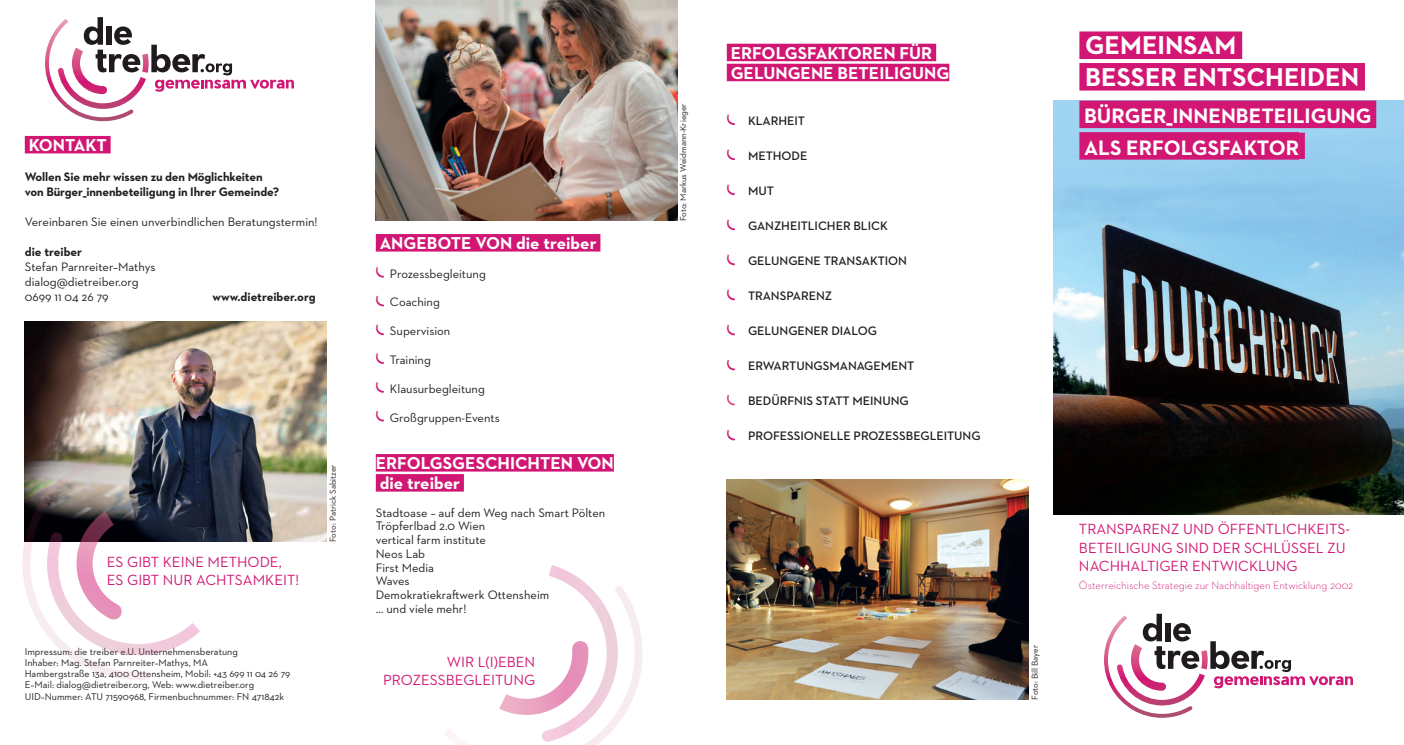
<style>
.page{position:relative;width:1404px;height:745px;background:#fff}
.page>*{position:absolute;margin:0;border:0;box-sizing:border-box;transform-origin:0 0}
.t1{font:700 26.25px/31.5px "Neutraface 2 Text";color:#fff}
.t2{font:700 21.25px/31.5px "Neutraface 2 Text";color:#fff}
.t3{font:700 17.5px/20px "Neutraface 2 Text";color:#fff}
.t4{font:15px/18.1px "Neutraface 2 Text";color:#d11773}
.t5{font:12.5px/13.8px "Neutraface 2 Text";color:#231f20}
.t6{font:600 12.5px "Neutraface 2 Text";letter-spacing:-.005em;color:#231f20}
.t7{font:700 12.5px/15px "Neutraface 2 Text";letter-spacing:-.01em;color:#231f20}
.t8{font:300 10.88px "Neutraface 2 Text";color:#d11773}
.t9{font:10px/11.2px "Neutraface 2 Text";color:#231f20}
.t10{font:8.75px "Neutraface 2 Text";color:#231f20}
</style>
<div class="page">
<img style="left:25px;top:322px;width:301px;height:219px">
<img style="left:1053px;top:100px;width:350px;height:414px">
<div style="left:25px;top:136px;width:86px;height:17px;background:#d11773"></div>
<div style="left:726px;top:44px;width:210px;height:17px;background:#d11773"></div>
<div style="left:726px;top:64px;width:223px;height:17px;background:#d11773"></div>
<svg style="left:726px;top:114px;width:9px;height:11px"></svg>
<svg style="left:726px;top:149px;width:9px;height:11px"></svg>
<svg style="left:726px;top:184px;width:9px;height:11px"></svg>
<svg style="left:726px;top:219px;width:9px;height:11px"></svg>
<svg style="left:726px;top:254px;width:9px;height:11px"></svg>
<svg style="left:726px;top:289px;width:9px;height:11px"></svg>
<svg style="left:726px;top:324px;width:9px;height:11px"></svg>
<svg style="left:726px;top:359px;width:9px;height:11px"></svg>
<svg style="left:726px;top:394px;width:9px;height:11px"></svg>
<svg style="left:726px;top:429px;width:9px;height:11px"></svg>
<div style="left:376px;top:234px;width:224px;height:17px;background:#d11773"></div>
<div style="left:376px;top:454px;width:238px;height:17px;background:#d11773"></div>
<div style="left:376px;top:474px;width:88px;height:17px;background:#d11773"></div>
<svg style="left:376px;top:267px;width:8px;height:10px"></svg>
<svg style="left:376px;top:295px;width:8px;height:11px"></svg>
<svg style="left:376px;top:324px;width:8px;height:11px"></svg>
<svg style="left:376px;top:353px;width:8px;height:11px"></svg>
<svg style="left:376px;top:382px;width:8px;height:10px"></svg>
<svg style="left:376px;top:410px;width:8px;height:11px"></svg>
<svg style="left:45px;top:17px;width:249px;height:104px"></svg>
<svg style="left:1104px;top:613px;width:248px;height:104px"></svg>
<div style="left:1079px;top:31px;width:162px;height:28px;background:#d11773"></div>
<div style="left:1079px;top:63px;width:285px;height:27px;background:#d11773"></div>
<div style="left:1079px;top:100px;width:296px;height:28px;background:#d11773"></div>
<div style="left:1079px;top:132px;width:219px;height:27px;background:#d11773"></div>
<div style="left:1298px;top:133px;width:6px;height:26px;background:#d11773"></div>
<img style="left:376px;top:0;width:301px;height:221px">
<svg style="left:22px;top:450px;width:178px;height:229px"></svg>
<img style="left:726px;top:479px;width:302px;height:220px">
<svg style="left:452px;top:565px;width:190px;height:179px"></svg>
<h3 class="t3" style="left:29px;top:135px;width:80px">KONTAKT</h3>
<p class="t7" style="left:25px;top:169px;width:256px">Wollen Sie mehr wissen zu den Möglichkeiten von Bürger_innenbeteiligung in Ihrer Gemeinde?</p>
<p class="t5" style="left:25px;top:214px;width:294px">Vereinbaren Sie einen unverbindlichen Beratungstermin!</p>
<p class="t7" style="left:25px;top:244px;width:59px">die treiber</p>
<p class="t5" style="left:25px;top:259px;width:132px;line-height:15px">Stefan Parnreiter–Mathys dialog@dietreiber.org<br>0699 11 04 26 79</p>
<p class="t7" style="left:212px;top:289px;width:105px">www.dietreiber.org</p>
<p class="t4" style="left:107px;top:552px;width:193px">ES GIBT KEINE METHODE,<br>ES GIBT NUR ACHTSAMKEIT!</p>
<p class="t9" style="left:25px;top:645px;width:267px">Impressum: die treiber e.U. Unternehmensberatung<br>Inhaber: Mag. Stefan Parnreiter–Mathys, MA<br>Hambergstraße 13a, 4100 Ottensheim, Mobil: +43 699 11 04 26 79<br>E–Mail: dialog@dietreiber.org, Web: www.dietreiber.org UID–Nummer: ATU 71590968, Firmenbuchnummer: FN 471842k</p>
<p class="t10" style="left:327px;top:541px;width:79px;rotate:-90deg">Foto: Patrick Sabitzer</p>
<h3 class="t3" style="left:379px;top:233px;width:218px">ANGEBOTE VON die treiber</h3>
<p class="t5" style="left:390px;top:266px;width:97px">Prozessbegleitung</p>
<p class="t5" style="left:390px;top:295px;width:51px">Coaching</p>
<p class="t5" style="left:390px;top:323px;width:62px">Supervision</p>
<p class="t5" style="left:390px;top:352px;width:42px">Training</p>
<p class="t5" style="left:390px;top:381px;width:96px">Klausurbegleitung</p>
<p class="t5" style="left:390px;top:410px;width:111px">Großgruppen-Events</p>
<h3 class="t3" style="left:376px;top:452px;width:239px">ERFOLGSGESCHICHTEN VON die treiber</h3>
<p class="t5" style="left:376px;top:505px;width:231px">Stadtoase – auf dem Weg nach Smart Pölten<br>Tröpferlbad 2.0 Wien<br>vertical farm institute<br>Neos Lab<br>First Media<br>Waves<br>Demokratiekraftwerk Ottensheim<br>… und viele mehr!</p>
<p class="t4" style="left:383px;top:651px;width:154px;text-align:right">WIR L(I)EBEN<br>PROZESSBEGLEITUNG</p>
<p class="t10" style="left:677px;top:221px;width:119px;rotate:-90deg">Foto: Markus Weidmann-Krieger</p>
<h3 class="t3" style="left:730px;top:43px;width:220px">ERFOLGSFAKTOREN FÜR<br>GELUNGENE BETEILIGUNG</h3>
<p class="t6" style="left:748px;top:113px;width:58px">KLARHEIT</p>
<p class="t6" style="left:748px;top:148px;width:61px">METHODE</p>
<p class="t6" style="left:748px;top:183px;width:27px">MUT</p>
<p class="t6" style="left:748px;top:218px;width:141px">GANZHEITLICHER BLICK</p>
<p class="t6" style="left:748px;top:253px;width:160px">GELUNGENE TRANSAKTION</p>
<p class="t6" style="left:748px;top:288px;width:85px">TRANSPARENZ</p>
<p class="t6" style="left:748px;top:323px;width:130px">GELUNGENER DIALOG</p>
<p class="t6" style="left:748px;top:358px;width:168px">ERWARTUNGSMANAGEMENT</p>
<p class="t6" style="left:748px;top:393px;width:162px">BEDÜRFNIS STATT MEINUNG</p>
<p class="t6" style="left:748px;top:428px;width:234px">PROFESSIONELLE PROZESSBEGLEITUNG</p>
<h1 class="t1" style="left:1085px;top:29px;width:275px">GEMEINSAM<br>BESSER ENTSCHEIDEN</h1>
<h2 class="t2" style="left:1083px;top:100px;width:289px">BÜRGER_INNENBETEILIGUNG<br>ALS ERFOLGSFAKTOR</h2>
<p class="t10" style="left:1029px;top:699px;width:56px;rotate:-90deg">Foto: Bill Bayer</p>
<p class="t4" style="left:1078px;top:519px;width:272px">TRANSPARENZ UND ÖFFENTLICHKEITS-<br>BETEILIGUNG SIND DER SCHLÜSSEL ZU<br>NACHHALTIGER ENTWICKLUNG</p>
<p class="t8" style="left:1078px;top:578px;width:276px">Österreichische Strategie zur Nachhaltigen Entwicklung 2002</p>
</div>
